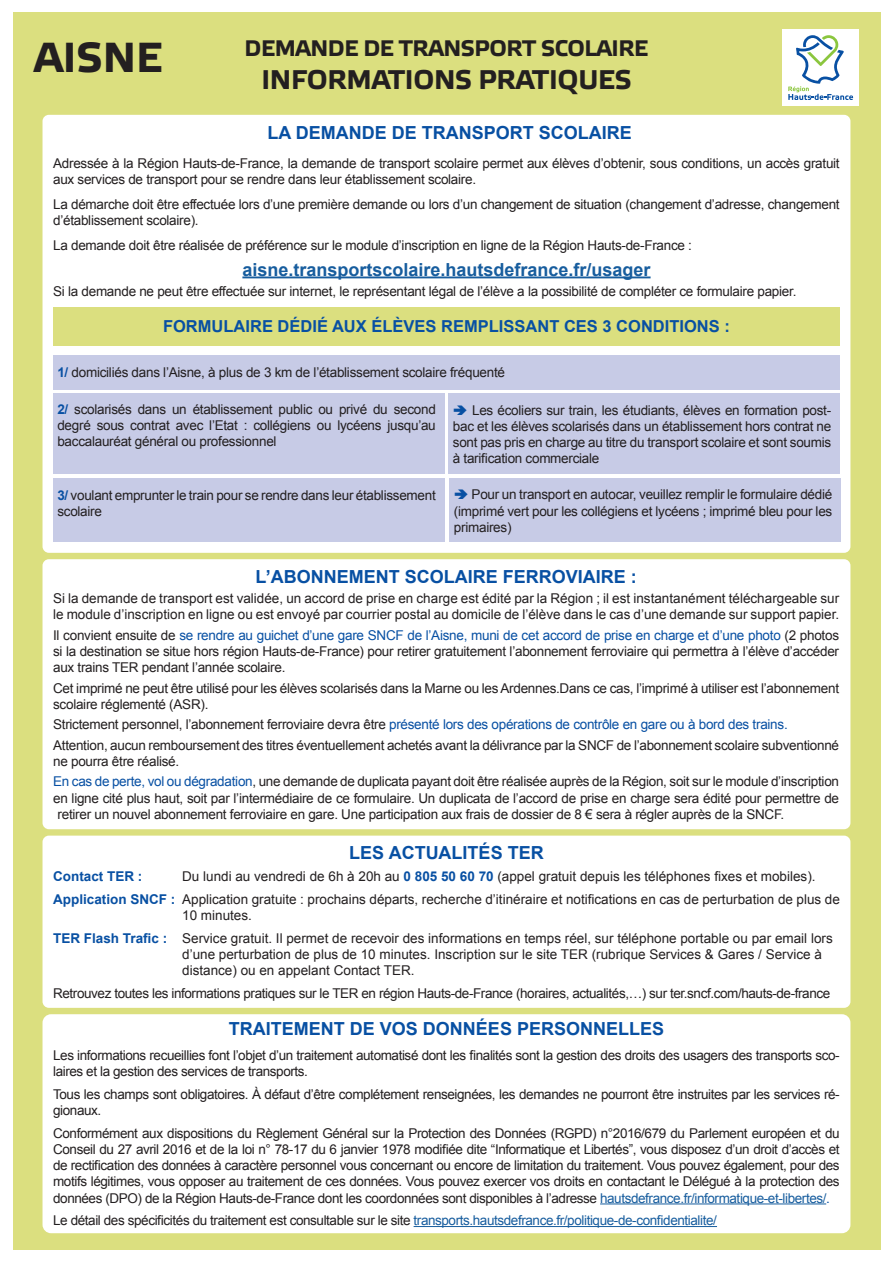
<style>
.page{position:relative;width:893px;height:1263px;background:#fff}
.page>*{position:absolute;margin:0;border:0;box-sizing:border-box;transform-origin:0 0}
.t1{font:700 42px "Etelka Text";color:#231f20}
.t2{font:700 27px "Etelka Text";letter-spacing:-.01em;color:#231f20}
.t3{font:700 22.5px "Etelka Text";letter-spacing:-.02em;color:#231f20}
.t4{font:700 18px "Arial";color:#0850a3}
.t5{font:700 18px "Arial";color:#175d9e}
.t6{font:700 16.5px "Arial";color:#0850a3}
.t7{font:13.5px/16.2px "Arial";letter-spacing:-.02em;color:#231f20}
.t8{font:13.5px/16.2px "Arial";color:#231f20}
.t9{font:700 13.5px "Arial";color:#0850a3}
.s1{font-weight:700;color:#0850a3}
.s2{color:#0850a3}
.s3{color:#175d9e}
</style>
<div class="page">
<div style="left:13px;top:13px;width:867px;height:1237px;background:#dbdf7f"></div>
<div style="left:782px;top:29px;width:77px;height:77px;background:#fff"></div>
<svg style="left:788px;top:35px;width:65px;height:65px"></svg>
<div style="left:43px;top:559px;width:807px;height:270px;background:#fff;border-radius:6px"></div>
<div style="left:43px;top:836px;width:807px;height:172px;background:#fff;border-radius:6px"></div>
<div style="left:43px;top:115px;width:807px;height:438px;background:#fff;border-radius:6px"></div>
<hr style="left:242px;top:276px;width:409px;height:2px;background:#175d9e">
<div style="left:53px;top:307px;width:787px;height:38px;background:#dbdf7f"></div>
<div style="left:53px;top:355px;width:787px;height:34px;background:#c7cbe6"></div>
<div style="left:53px;top:393px;width:391px;height:81px;background:#c7cbe6"></div>
<div style="left:449px;top:393px;width:391px;height:81px;background:#c7cbe6"></div>
<div style="left:450px;top:478px;width:391px;height:64px;background:#c7cbe6"></div>
<div style="left:53px;top:478px;width:391px;height:64px;background:#c7cbe6"></div>
<div style="left:43px;top:1014px;width:807px;height:219px;background:#fff;border-radius:9px"></div>
<hr style="left:600px;top:1203px;width:226px;height:1px;background:#175d9e">
<hr style="left:414px;top:1226px;width:303px;height:1px;background:#175d9e">
<h1 class="t1" style="left:34px;top:31px;width:130px">AISNE</h1>
<h3 class="t3" style="left:245px;top:34px;width:405px">DEMANDE DE TRANSPORT SCOLAIRE</h3>
<h2 class="t2" style="left:261px;top:63px;width:372px">INFORMATIONS PRATIQUES</h2>
<h3 class="t4" style="left:267px;top:121px;width:366px">LA DEMANDE DE TRANSPORT SCOLAIRE</h3>
<p class="t7" style="left:53px;top:155px;width:788px">Adressée à la Région Hauts-de-France, la demande de transport scolaire permet aux élèves d’obtenir, sous conditions, un accès gratuit aux services de transport pour se rendre dans leur établissement scolaire.</p>
<p class="t7" style="left:53px;top:196px;width:788px">La démarche doit être effectuée lors d’une première demande ou lors d’un changement de situation (changement d’adresse, changement d’établissement scolaire).</p>
<p class="t7" style="left:53px;top:237px;width:640px">La demande doit être réalisée de préférence sur le module d’inscription en ligne de la Région Hauts-de-France :</p>
<h3 class="t5" style="left:242px;top:257px;width:410px">aisne.transportscolaire.hautsdefrance.fr/usager</h3>
<p class="t7" style="left:53px;top:283px;width:745px">Si la demande ne peut être effectuée sur internet, le représentant légal de l’élève a la possibilité de compléter ce formulaire papier.</p>
<p class="t6" style="left:163px;top:315px;width:568px">FORMULAIRE DÉDIÉ AUX ÉLÈVES REMPLISSANT CES 3 CONDITIONS :</p>
<p class="t7" style="left:57px;top:364px;width:449px"><span class="s1">1/</span> domiciliés dans l’Aisne, à plus de 3 km de l’établissement scolaire fréquenté</p>
<p class="t7" style="left:57px;top:401px;width:380px;text-align:justify"><span class="s1">2/</span> scolarisés dans un établissement public ou privé du second degré sous contrat avec l’Etat : collégiens ou lycéens jusqu’au baccalauréat général ou professionnel</p>
<p class="t7" style="left:453px;top:402px;width:380px;text-align:justify;text-indent:19px">Les écoliers sur train, les étudiants, élèves en formation post&shy;bac et les élèves scolarisés dans un établissement hors contrat ne sont pas pris en charge au titre du transport scolaire et sont soumis à tarification commerciale</p>
<p class="t7" style="left:454px;top:487px;width:380px;text-align:justify;text-indent:18px">Pour un transport en autocar, veuillez remplir le formulaire dédié (imprimé vert pour les collégiens et lycéens ; imprimé bleu pour les primaires)</p>
<p class="t7" style="left:57px;top:487px;width:380px"><span class="s1">3/</span> voulant emprunter le train pour se rendre dans leur établissement scolaire</p>
<h3 class="t4" style="left:256px;top:564px;width:383px">L’ABONNEMENT SCOLAIRE FERROVIAIRE :</h3>
<p class="t8" style="left:53px;top:590px;width:788px">Si la demande de transport est validée, un accord de prise en charge est édité par la Région ; il est instantanément téléchargeable sur le module d’inscription en ligne ou est envoyé par courrier postal au domicile de l’élève dans le cas d’une demande sur support papier.</p>
<p class="t7" style="left:53px;top:627px;width:787px;text-align:justify">Il convient ensuite de <span class="s2">se rendre au guichet d’une gare SNCF de l’Aisne, muni de cet accord de prise en charge et d’une photo</span> (2 photos si la destination se situe hors région Hauts-de-France) pour retirer gratuitement l’abonnement ferroviaire qui permettra à l’élève d’accéder aux trains TER pendant l’année scolaire.</p>
<p class="t7" style="left:53px;top:680px;width:787px">Cet imprimé ne peut être utilisé pour les élèves scolarisés dans la Marne ou les Ardennes.Dans ce cas, l’imprimé à utiliser est l’abonnement scolaire réglementé (ASR).</p>
<p class="t7" style="left:53px;top:714px;width:787px;line-height:20.4px">Strictement personnel, l’abonnement ferroviaire devra être <span class="s2">présenté lors des opérations de contrôle en gare ou à bord des trains.<br></span>Attention, aucun remboursement des titres éventuellement achetés avant la délivrance par la SNCF de l’abonnement scolaire subventionné</p>
<p class="t7" style="left:53px;top:751px;width:787px;line-height:20.4px">ne pourra être réalisé.<br><span class="s2">En cas de perte, vol ou dégradation</span>, une demande de duplicata payant doit être réalisée auprès de la Région, soit sur le module d’inscription</p>
<p class="t7" style="left:58px;top:790px;width:783px;text-indent:-4px">en ligne cité plus haut, soit par l’intermédiaire de ce formulaire. Un duplicata de l’accord de prise en charge sera édité pour permettre de retirer un nouvel abonnement ferroviaire en gare. Une participation aux frais de dossier de 8 € sera à régler auprès de la SNCF.</p>
<h3 class="t4" style="left:349px;top:841px;width:196px">LES ACTUALITÉS TER</h3>
<p class="t9" style="left:53px;top:868px;width:91px">Contact TER :</p>
<p class="t8" style="left:53px;top:865px;width:788px;line-height:22.5px;text-indent:129px">Du lundi au vendredi de 6h à 20h au <span class="s1">0 805 50 60 70</span> (appel gratuit depuis les téléphones fixes et mobiles).<br><span class="s1">Application SNCF :</span> Application gratuite : prochains départs, recherche d’itinéraire et notifications en cas de perturbation de plus de</p>
<p class="t8" style="left:53px;top:904px;width:781px;line-height:22.5px;text-indent:129px">10 minutes.<br><span class="s1">TER Flash Trafic :</span> Service gratuit. Il permet de recevoir des informations en temps réel, sur téléphone portable ou par email lors</p>
<p class="t8" style="left:182px;top:946px;width:641px">d’une perturbation de plus de 10 minutes. Inscription sur le site TER (rubrique Services &amp; Gares / Service à distance) ou en appelant Contact TER.</p>
<p class="t7" style="left:53px;top:985px;width:779px">Retrouvez toutes les informations pratiques sur le TER en région Hauts-de-France (horaires, actualités,…) sur ter.sncf.com/hauts-de-france</p>
<h3 class="t4" style="left:229px;top:1017px;width:437px">TRAITEMENT DE VOS DONNÉES PERSONNELLES</h3>
<p class="t7" style="left:53px;top:1047px;width:788px">Les informations recueillies font l’objet d’un traitement automatisé dont les finalités sont la gestion des droits des usagers des transports sco&shy;laires et la gestion des services de transports.</p>
<p class="t7" style="left:53px;top:1086px;width:788px">Tous les champs sont obligatoires. À défaut d’être complétement renseignées, les demandes ne pourront être instruites par les services ré&shy;gionaux.</p>
<p class="t7" style="left:53px;top:1125px;width:788px;text-align:justify">Conformément aux dispositions du Règlement Général sur la Protection des Données (RGPD) n°2016/679 du Parlement européen et du Conseil du 27 avril 2016 et de la loi n° 78-17 du 6 janvier 1978 modifiée dite “Informatique et Libertés”, vous disposez d’un droit d’accès et de rectification des données à caractère personnel vous concernant ou encore de limitation du traitement. Vous pouvez également, pour des motifs légitimes, vous opposer au traitement de ces données. Vous pouvez exercer vos droits en contactant le Délégué à la protection des données (DPO) de la Région Hauts-de-France dont les coordonnées sont disponibles à l’adresse <span class="s3">hautsdefrance.fr/informatique-et-libertes/</span><span class="s2">.</span></p>
<p class="t7" style="left:53px;top:1212px;width:665px">Le détail des spécificités du traitement est consultable sur le site <span class="s3">transports.hautsdefrance.fr/politique-de-confidentialite/</span></p>
</div>
